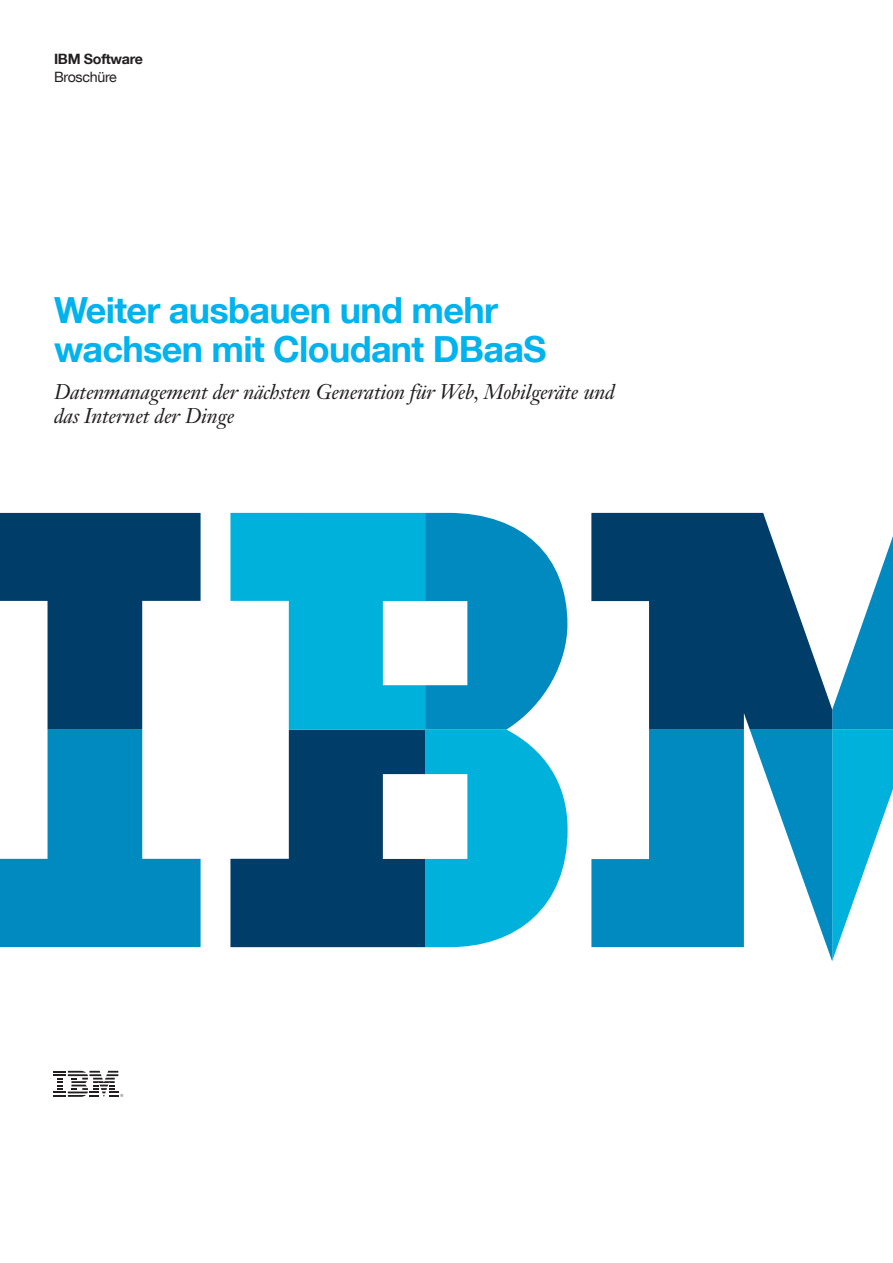
<style>
.page{position:relative;width:893px;height:1263px;background:#fff}
.page>*{position:absolute;margin:0;border:0;box-sizing:border-box;transform-origin:0 0}
._1A_title__color{font:700 36px/39px "Helvetica Neue LT Com";letter-spacing:-.02em;color:#00b3ee}
._1A_title__color-2{font:italic 21px/24px "Janson Text LT Std";letter-spacing:-.01em;color:#231f20}
._0A_business_unit{font:700 14.25px "Helvetica Neue LT Com";letter-spacing:-.02em;color:#231f20}
._0A_business_unit-2{font:14.25px "Helvetica Neue LT Com";letter-spacing:-.02em;color:#231f20}
</style>
<div class="page">
<svg style="left:53px;top:1071px;width:70px;height:26px"></svg>
<svg style="left:0;top:513px;width:201px;height:434px"></svg>
<svg style="left:832px;top:536px;width:61px;height:425px"></svg>
<svg style="left:591px;top:729px;width:241px;height:232px;fill:#008ac0"></svg>
<svg style="left:591px;top:513px;width:241px;height:216px;fill:#003e69"></svg>
<svg style="left:230px;top:513px;width:338px;height:434px"></svg>
<p class="_0A_business_unit" style="left:54px;top:50px;width:90px">IBM Software</p>
<p class="_0A_business_unit-2" style="left:54px;top:68px;width:64px">Broschüre</p>
<p class="_1A_title__color" style="left:54px;top:289px;width:494px">Weiter ausbauen und mehr wachsen mit Cloudant DBaaS</p>
<p class="_1A_title__color-2" style="left:54px;top:380px;width:562px">Datenmanagement der nächsten Generation für Web, Mobilgeräte und das Internet der Dinge</p>
</div>
